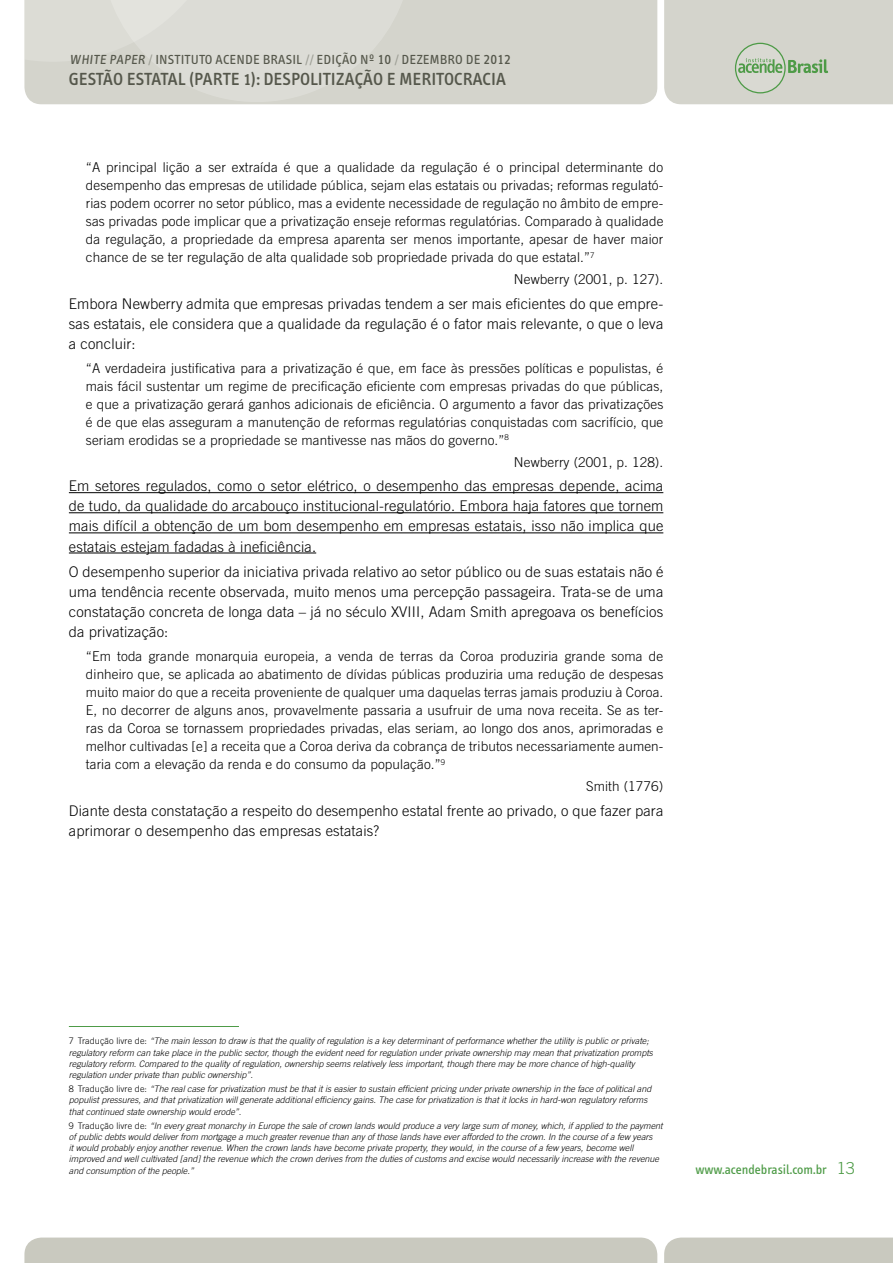
<style>
.page{position:relative;width:893px;height:1263px;background:#fff}
.page>*{position:absolute;margin:0;border:0;box-sizing:border-box;transform-origin:0 0}
.t1{font:18px "Info Text Medium Caps";color:#55574b}
.t2{font:300 14.7px/20.1px "Trade Gothic";letter-spacing:.01em;color:#000;text-align:justify}
.t3{font:300 13.5px/18px "Trade Gothic";letter-spacing:.01em;color:#000;text-align:justify}
.t4{font:13.5px "Info Text";letter-spacing:.01em;color:#55574b}
.t5{font:13.5px "Info Text";color:#4e9b47}
.t6{font:italic 300 9px/11.2px "Trade Gothic";color:#000}
.s1{color:#9d9e95}
.s2{font-family:"Info Text Book Caps"}
.s3{font-family:"Info Text Book Caps";font-size:15px}
.s4{font-style:normal}
.s5{font-family:"Trade Gothic";font-weight:300;font-size:16.5px}
</style>
<div class="page">
<div style="left:33px;top:0;width:624px;height:104px;background:#d4d4cc"></div>
<svg style="left:24px;top:0;width:388px;height:102px;background:#d9d9d3"></svg>
<div style="left:24px;top:1237px;width:633px;height:26px;background:#c9c9bf"></div>
<div style="left:664px;top:1237px;width:229px;height:26px;background:#c9c9bf"></div>
<div style="left:664px;top:0;width:229px;height:104px;background:#d4d4cc"></div>
<hr style="left:69px;top:492px;width:594px;height:1px;background:#000">
<hr style="left:69px;top:512px;width:594px;height:1px;background:#000">
<hr style="left:69px;top:532px;width:594px;height:1px;background:#000">
<hr style="left:69px;top:553px;width:247px;height:1px;background:#000">
<hr style="left:69px;top:1026px;width:170px;height:1px;background:#4e9b47">
<p class="t4" style="left:70px;top:52px;width:443px">WHITE PAPER<span class="s1">/</span> INSTITUTO ACENDE BRASIL <span class="s1">//</span> <span class="s2">EDIÇÃO Nº</span> <span class="s3">10</span> <span class="s1">/</span> <span class="s2">DEZEMBRO DE</span> <span class="s3">2012</span></p>
<h1 class="t1" style="left:69px;top:69px;width:439px">GESTÃO ESTATAL (PARTE 1): DESPOLITIZAÇÃO E MERITOCRACIA</h1>
<p class="t3" style="left:86px;top:158px;width:579px">“A principal lição a ser extraída é que a qualidade da regulação é o principal determinante do desempenho das empresas de utilidade pública, sejam elas estatais ou privadas; reformas regulató&shy;rias podem ocorrer no setor público, mas a evidente necessidade de regulação no âmbito de empre&shy;sas privadas pode implicar que a privatização enseje reformas regulatórias. Comparado à qualidade da regulação, a propriedade da empresa aparenta ser menos importante, apesar de haver maior chance de se ter regulação de alta qualidade sob propriedade privada do que estatal.”<sup>7</sup></p>
<p class="t3" style="left:514px;top:270px;width:151px">Newberry (2001, p. 127).</p>
<p class="t2" style="left:69px;top:293px;width:596px">Embora Newberry admita que empresas privadas tendem a ser mais eficientes do que empre&shy;sas estatais, ele considera que a qualidade da regulação é o fator mais relevante, o que o leva a concluir:</p>
<p class="t3" style="left:86px;top:359px;width:579px">“A verdadeira justificativa para a privatização é que, em face às pressões políticas e populistas, é mais fácil sustentar um regime de precificação eficiente com empresas privadas do que públicas, e que a privatização gerará ganhos adicionais de eficiência. O argumento a favor das privatizações é de que elas asseguram a manutenção de reformas regulatórias conquistadas com sacrifício, que seriam erodidas se a propriedade se mantivesse nas mãos do governo.”<sup>8</sup></p>
<p class="t3" style="left:514px;top:453px;width:151px">Newberry (2001, p. 128).</p>
<p class="t2" style="left:69px;top:476px;width:596px">Em setores regulados, como o setor elétrico, o desempenho das empresas depende, acima de tudo, da qualidade do arcabouço institucional-regulatório. Embora haja fatores que tornem mais difícil a obtenção de um bom desempenho em empresas estatais, isso não implica que estatais estejam fadadas à ineficiência.</p>
<p class="t2" style="left:69px;top:562px;width:596px">O desempenho superior da iniciativa privada relativo ao setor público ou de suas estatais não é uma tendência recente observada, muito menos uma percepção passageira. Trata-se de uma constatação concreta de longa data – já no século XVIII, Adam Smith apregoava os benefícios da privatização:</p>
<p class="t3" style="left:86px;top:647px;width:579px">“Em toda grande monarquia europeia, a venda de terras da Coroa produziria grande soma de dinheiro que, se aplicada ao abatimento de dívidas públicas produziria uma redução de despesas muito maior do que a receita proveniente de qualquer uma daquelas terras jamais produziu à Coroa.<br>E, no decorrer de alguns anos, provavelmente passaria a usufruir de uma nova receita. Se as ter&shy;ras da Coroa se tornassem propriedades privadas, elas seriam, ao longo dos anos, aprimoradas e melhor cultivadas [e] a receita que a Coroa deriva da cobrança de tributos necessariamente aumen&shy;taria com a elevação da renda e do consumo da população.”<sup>9</sup></p>
<p class="t3" style="left:586px;top:777px;width:79px">Smith (1776)</p>
<p class="t2" style="left:69px;top:800px;width:596px">Diante desta constatação a respeito do desempenho estatal frente ao privado, o que fazer para aprimorar o desempenho das empresas estatais?</p>
<p class="t6" style="left:69px;top:1035px;width:585px"><span class="s4">7 Tradução livre de:</span> “The main lesson to draw is that the quality of regulation is a key determinant of performance whether the utility is public or private; regulatory reform can take place in the public sector, though the evident need for regulation under private ownership may mean that privatization prompts regulatory reform. Compared to the quality of regulation, ownership seems relatively less important, though there may be more chance of high-quality regulation under private than public ownership”.</p>
<p class="t6" style="left:69px;top:1083px;width:584px"><span class="s4">8 Tradução livre de:</span> “The real case for privatization must be that it is easier to sustain efficient pricing under private ownership in the face of political and populist pressures, and that privatization will generate additional efficiency gains. The case for privatization is that it locks in hard-won regulatory reforms that continued state ownership would erode”.</p>
<p class="t6" style="left:69px;top:1120px;width:595px"><span class="s4">9 Tradução livre de:</span> “In every great monarchy in Europe the sale of crown lands would produce a very large sum of money, which, if applied to the payment of public debts would deliver from mortgage a much greater revenue than any of those lands have ever afforded to the crown. In the course of a few years<br>it would probably enjoy another revenue. When the crown lands have become private property, they would, in the course of a few years, become well improved and well cultivated [and] the revenue which the crown derives from the duties of customs and excise would necessarily increase with the revenue and consumption of the people.”</p>
<p class="t5" style="left:695px;top:1161px;width:161px">www.acendebrasil.com.br <span class="s5">13</span></p>
</div>
